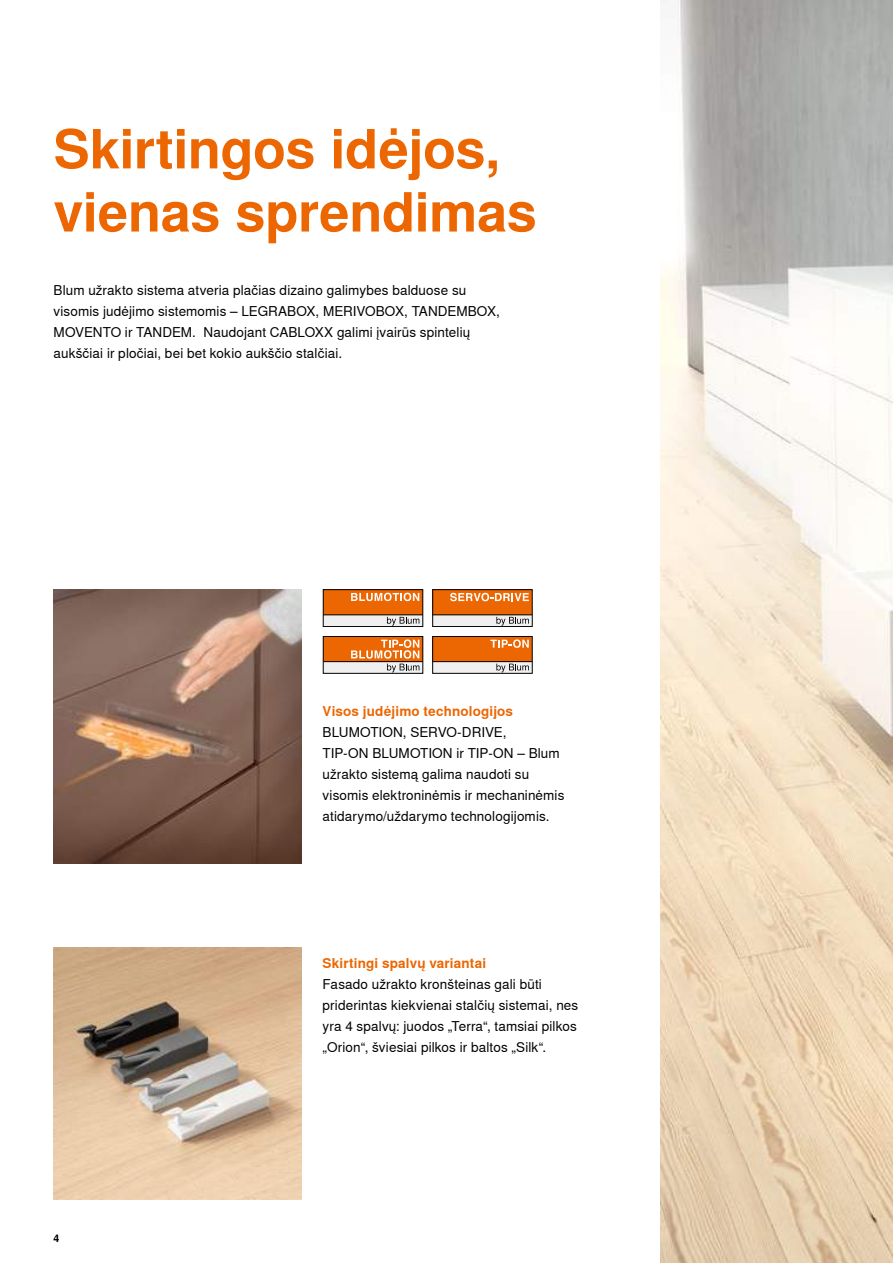
<style>
.page{position:relative;width:893px;height:1263px;background:#fff}
.page>*{position:absolute;margin:0;border:0;box-sizing:border-box;transform-origin:0 0}
.t1{font:700 54px/63.2px "Nimbus Sans Global";letter-spacing:-.005em;color:#ec6602}
.t2{font:13.5px/21px "Nimbus Sans Global";letter-spacing:.01em;color:#000}
.t3{font:700 13.5px "Nimbus Sans Global";letter-spacing:.01em;color:#ec6602}
.t4{font:700 10.5px "Nimbus Sans Global";color:#000}
</style>
<div class="page">
<img style="left:660px;top:0;width:233px;height:1263px">
<img style="left:54px;top:589px;width:247px;height:274px">
<img style="left:54px;top:947px;width:247px;height:253px">
<div style="left:323px;top:615px;width:100px;height:11px;background:#f0f0f0"></div>
<div style="left:323px;top:590px;width:100px;height:25px;background:#ec6602"></div>
<hr style="left:323px;top:615px;width:100px;height:1px;background:#000">
<div style="left:323px;top:589px;width:100px;height:38px;border:1px solid #000"></div>
<svg style="left:351px;top:593px;width:68px;height:8px"></svg>
<svg style="left:387px;top:617px;width:32px;height:9px"></svg>
<div style="left:433px;top:615px;width:99px;height:11px;background:#f0f0f0"></div>
<div style="left:433px;top:590px;width:99px;height:25px;background:#ec6602"></div>
<hr style="left:433px;top:615px;width:99px;height:1px;background:#000">
<div style="left:432px;top:589px;width:100px;height:38px;border:1px solid #000"></div>
<svg style="left:496px;top:617px;width:33px;height:9px"></svg>
<svg style="left:450px;top:593px;width:79px;height:8px"></svg>
<div style="left:323px;top:661px;width:100px;height:12px;background:#f0f0f0"></div>
<div style="left:323px;top:636px;width:100px;height:26px;background:#ec6602"></div>
<hr style="left:323px;top:661px;width:100px;height:1px;background:#000">
<div style="left:323px;top:636px;width:100px;height:38px;border:1px solid #000"></div>
<svg style="left:351px;top:639px;width:68px;height:33px"></svg>
<div style="left:433px;top:661px;width:99px;height:12px;background:#f0f0f0"></div>
<div style="left:433px;top:636px;width:99px;height:26px;background:#ec6602"></div>
<hr style="left:433px;top:661px;width:99px;height:1px;background:#000">
<div style="left:432px;top:636px;width:100px;height:38px;border:1px solid #000"></div>
<svg style="left:490px;top:639px;width:39px;height:9px"></svg>
<svg style="left:496px;top:664px;width:33px;height:8px"></svg>
<h1 class="t1" style="left:54px;top:118px;width:485px">Skirtingos idėjos, vienas sprendimas</h1>
<p class="t2" style="left:54px;top:280px;width:448px">Blum užrakto sistema atveria plačias dizaino galimybes balduose su visomis judėjimo sistemomis – LEGRABOX, MERIVOBOX, TANDEMBOX, MOVENTO ir TANDEM. Naudojant CABLOXX galimi įvairūs spintelių aukščiai ir pločiai, bei bet kokio aukščio stalčiai.</p>
<p class="t3" style="left:323px;top:703px;width:192px">Visos judėjimo technologijos</p>
<p class="t2" style="left:323px;top:721px;width:243px">BLUMOTION, SERVO-DRIVE,<br>TIP-ON BLUMOTION ir TIP-ON – Blum užrakto sistemą galima naudoti su visomis elektroninėmis ir mechaninėmis atidarymo/uždarymo technologijomis.</p>
<p class="t4" style="left:54px;top:1232px;width:7px">4</p>
<p class="t3" style="left:323px;top:956px;width:165px">Skirtingi spalvų variantai</p>
<p class="t2" style="left:323px;top:974px;width:257px">Fasado užrakto kronšteinas gali būti priderintas kiekvienai stalčių sistemai, nes yra 4 spalvų: juodos „Terra“, tamsiai pilkos „Orion“, šviesiai pilkos ir baltos „Silk“.</p>
</div>
